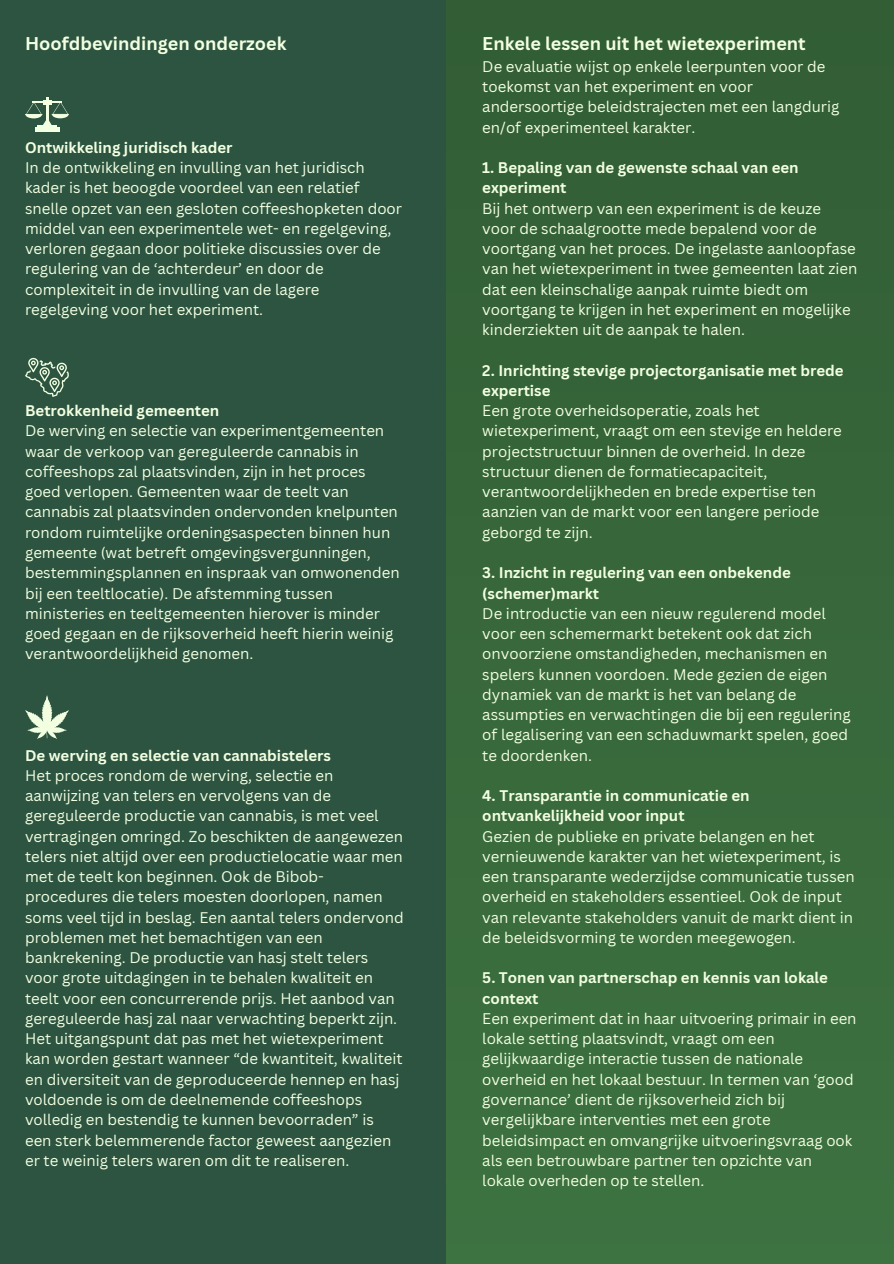
<style>
.page{position:relative;width:894px;height:1264px;background:#fff}
.page>*{position:absolute;margin:0;border:0;box-sizing:border-box;transform-origin:0 0}
.t1{font:700 18px "Canva Sans";color:#f2ffe1}
.t2{font:15px/20.2px "Canva Sans";color:#f2ffe1}
.t3{font:700 15px/20.2px "Canva Sans";color:#f2ffe1}
</style>
<div class="page">
<div style="left:0;top:0;width:446px;height:1263px;background:#2d5441"></div>
<hr style="left:46px;top:97px;width:2px;height:33px;background:#f2ffe1">
<hr style="left:38px;top:125px;width:19px;height:3px;background:#f2ffe1">
<hr style="left:35px;top:127px;width:25px;height:4px;background:#f2ffe1">
<svg style="left:25px;top:101px;width:44px;height:24px"></svg>
<svg style="left:25px;top:358px;width:44px;height:39px"></svg>
<svg style="left:25px;top:695px;width:44px;height:44px"></svg>
<div style="left:446px;top:1px;width:447px;height:1262px;background:#37673b"></div>
<h1 class="t1" style="left:25px;top:31px;width:263px">Hoofdbevindingen onderzoek</h1>
<p class="t3" style="left:25px;top:137px;width:209px">Ontwikkeling juridisch kader</p>
<p class="t2" style="left:25px;top:157px;width:378px">In de ontwikkeling en invulling van het juridisch kader is het beoogde voordeel van een relatief snelle opzet van een gesloten coffeeshopketen door middel van een experimentele wet- en regelgeving, verloren gegaan door politieke discussies over de regulering van de ‘achterdeur’ en door de complexiteit in de invulling van de lagere regelgeving voor het experiment.</p>
<p class="t3" style="left:25px;top:400px;width:196px">Betrokkenheid gemeenten</p>
<p class="t2" style="left:25px;top:420px;width:376px">De werving en selectie van experimentgemeenten waar de verkoop van gereguleerde cannabis in coffeeshops zal plaatsvinden, zijn in het proces goed verlopen. Gemeenten waar de teelt van cannabis zal plaatsvinden ondervonden knelpunten rondom ruimtelijke ordeningsaspecten binnen hun gemeente (wat betreft omgevingsvergunningen, bestemmingsplannen en inspraak van omwonenden bij een teeltlocatie). De afstemming tussen ministeries en teeltgemeenten hierover is minder goed gegaan en de rijksoverheid heeft hierin weinig verantwoordelijkheid genomen.</p>
<p class="t3" style="left:25px;top:744px;width:307px">De werving en selectie van cannabistelers</p>
<p class="t2" style="left:25px;top:765px;width:380px">Het proces rondom de werving, selectie en aanwijzing van telers en vervolgens van de gereguleerde productie van cannabis, is met veel vertragingen omringd. Zo beschikten de aangewezen telers niet altijd over een productielocatie waar men met de teelt kon beginnen. Ook de Bibob&shy;procedures die telers moesten doorlopen, namen soms veel tijd in beslag. Een aantal telers ondervond problemen met het bemachtigen van een bankrekening. De productie van hasj stelt telers voor grote uitdagingen in te behalen kwaliteit en teelt voor een concurrerende prijs. Het aanbod van gereguleerde hasj zal naar verwachting beperkt zijn.</p>
<p class="t2" style="left:25px;top:1028px;width:379px">Het uitgangspunt dat pas met het wietexperiment kan worden gestart wanneer “de kwantiteit, kwaliteit en diversiteit van de geproduceerde hennep en hasj voldoende is om de deelnemende coffeeshops volledig en bestendig te kunnen bevoorraden” is een sterk belemmerende factor geweest aangezien er te weinig telers waren om dit te realiseren.</p>
<p class="t1" style="left:482px;top:31px;width:325px">Enkele lessen uit het wietexperiment</p>
<p class="t2" style="left:482px;top:56px;width:358px">De evaluatie wijst op enkele leerpunten voor de toekomst van het experiment en voor andersoortige beleidstrajecten met een langdurig en/of experimenteel karakter.</p>
<p class="t3" style="left:482px;top:157px;width:318px">1. Bepaling van de gewenste schaal van een experiment</p>
<p class="t2" style="left:482px;top:198px;width:376px">Bij het ontwerp van een experiment is de keuze voor de schaalgrootte mede bepalend voor de voortgang van het proces. De ingelaste aanloopfase van het wietexperiment in twee gemeenten laat zien dat een kleinschalige aanpak ruimte biedt om voortgang te krijgen in het experiment en mogelijke kinderziekten uit de aanpak te halen.</p>
<p class="t3" style="left:482px;top:360px;width:363px">2. Inrichting stevige projectorganisatie met brede expertise</p>
<p class="t2" style="left:482px;top:400px;width:361px">Een grote overheidsoperatie, zoals het wietexperiment, vraagt om een stevige en heldere projectstructuur binnen de overheid. In deze structuur dienen de formatiecapaciteit, verantwoordelijkheden en brede expertise ten aanzien van de markt voor een langere periode geborgd te zijn.</p>
<p class="t3" style="left:482px;top:562px;width:310px">3. Inzicht in regulering van een onbekende (schemer)markt</p>
<p class="t2" style="left:482px;top:603px;width:370px">De introductie van een nieuw regulerend model voor een schemermarkt betekent ook dat zich onvoorziene omstandigheden, mechanismen en spelers kunnen voordoen. Mede gezien de eigen dynamiek van de markt is het van belang de assumpties en verwachtingen die bij een regulering of legalisering van een schaduwmarkt spelen, goed te doordenken.</p>
<p class="t3" style="left:482px;top:785px;width:269px">4. Transparantie in communicatie en ontvankelijkheid voor input</p>
<p class="t2" style="left:482px;top:825px;width:374px">Gezien de publieke en private belangen en het vernieuwende karakter van het wietexperiment, is een transparante wederzijdse communicatie tussen overheid en stakeholders essentieel. Ook de input van relevante stakeholders vanuit de markt dient in de beleidsvorming te worden meegewogen.</p>
<p class="t3" style="left:482px;top:967px;width:347px">5. Tonen van partnerschap en kennis van lokale context</p>
<p class="t2" style="left:482px;top:1008px;width:375px">Een experiment dat in haar uitvoering primair in een lokale setting plaatsvindt, vraagt om een gelijkwaardige interactie tussen de nationale overheid en het lokaal bestuur. In termen van ‘good governance’ dient de rijksoverheid zich bij vergelijkbare interventies met een grote beleidsimpact en omvangrijke uitvoeringsvraag ook als een betrouwbare partner ten opzichte van lokale overheden op te stellen.</p>
</div>
